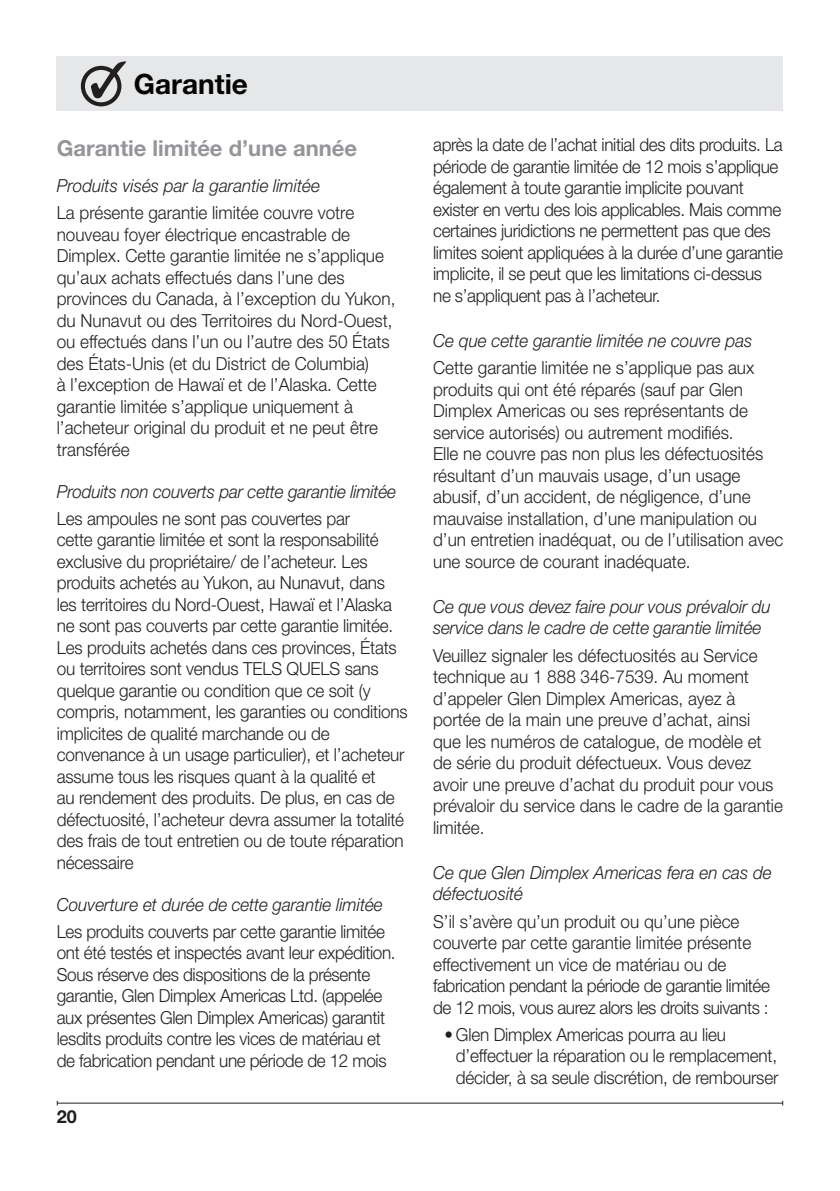
<style>
.page{position:relative;width:840px;height:1191px;background:#fff}
.page>*{position:absolute;margin:0;border:0;box-sizing:border-box;transform-origin:0 0}
.t1{font:700 28px "Helvetica Neue LT Std";color:#040503}
.t2{font:700 22px "Helvetica Neue LT Std";color:#939598}
.t3{font:300 18px/21.4px "Helvetica Neue LT Std";letter-spacing:-.01em;color:#231f20;scale:.95 1}
.t4{font:italic 300 18px/21.4px "Helvetica Neue LT Std";color:#231f20;scale:.95 1}
.t5{font:700 18px "Helvetica Neue LT Std";color:#231f20}
</style>
<div class="page">
<hr style="left:57px;top:1102px;width:725px;height:1px;background:#231f20">
<div style="left:57px;top:57px;width:725px;height:54px;background:#e6e7e9"></div>
<div style="left:81px;top:66px;width:40px;height:40px;border:4px solid #231f20;border-radius:50%"></div>
<svg style="left:91px;top:61px;width:35px;height:37px"></svg>
<h1 class="t1" style="left:134px;top:67px;width:116px">Garantie</h1>
<p class="t2" style="left:57px;top:135px;width:302px">Garantie limitée d’une année</p>
<p class="t4" style="left:57px;top:175px;width:278px">Produits visés par la garantie limitée</p>
<p class="t3" style="left:57px;top:202px;width:358px">La présente garantie limitée couvre votre nouveau foyer électrique encastrable de Dimplex. Cette garantie limitée ne s’applique qu’aux achats effectués dans l’une des provinces du Canada, à l’exception du Yukon, du Nunavut ou des Territoires du Nord-Ouest, ou effectués dans l’un ou l’autre des 50 États des États-Unis (et du District de Columbia)<br>à l’exception de Hawaï et de l’Alaska. Cette garantie limitée s’applique uniquement à l’acheteur original du produit et ne peut être transférée</p>
<p class="t4" style="left:57px;top:480px;width:358px">Produits non couverts par cette garantie limitée</p>
<p class="t3" style="left:57px;top:507px;width:371px">Les ampoules ne sont pas couvertes par<br>cette garantie limitée et sont la responsabilité exclusive du propriétaire/ de l’acheteur. Les produits achetés au Yukon, au Nunavut, dans les territoires du Nord-Ouest, Hawaï et l’Alaska ne sont pas couverts par cette garantie limitée.<br>Les produits achetés dans ces provinces, États ou territoires sont vendus TELS QUELS sans quelque garantie ou condition que ce soit (y compris, notamment, les garanties ou conditions implicites de qualité marchande ou de convenance à un usage particulier), et l’acheteur assume tous les risques quant à la qualité et<br>au rendement des produits. De plus, en cas de défectuosité, l’acheteur devra assumer la totalité des frais de tout entretien ou de toute réparation nécessaire</p>
<p class="t4" style="left:57px;top:893px;width:344px">Couverture et durée de cette garantie limitée</p>
<p class="t3" style="left:57px;top:920px;width:358px">Les produits couverts par cette garantie limitée ont été testés et inspectés avant leur expédition.<br>Sous réserve des dispositions de la présente garantie, Glen Dimplex Americas Ltd. (appelée aux présentes Glen Dimplex Americas) garantit lesdits produits contre les vices de matériau et de fabrication pendant une période de 12 mois</p>
<p class="t5" style="left:57px;top:1105px;width:22px">20</p>
<p class="t3" style="left:433px;top:134px;width:369px">après la date de l’achat initial des dits produits. La période de garantie limitée de 12 mois s’applique également à toute garantie implicite pouvant exister en vertu des lois applicables. Mais comme certaines juridictions ne permettent pas que des limites soient appliquées à la durée d’une garantie implicite, il se peut que les limitations ci-dessus ne s’appliquent pas à l’acheteur.</p>
<p class="t4" style="left:433px;top:329px;width:337px">Ce que cette garantie limitée ne couvre pas</p>
<p class="t3" style="left:433px;top:357px;width:370px">Cette garantie limitée ne s’applique pas aux produits qui ont été réparés (sauf par Glen Dimplex Americas ou ses représentants de service autorisés) ou autrement modifiés.<br>Elle ne couvre pas non plus les défectuosités résultant d’un mauvais usage, d’un usage abusif, d’un accident, de négligence, d’une mauvaise installation, d’une manipulation ou d’un entretien inadéquat, ou de l’utilisation avec une source de courant inadéquate.</p>
<p class="t4" style="left:433px;top:595px;width:357px">Ce que vous devez faire pour vous prévaloir du service dans le cadre de cette garantie limitée</p>
<p class="t3" style="left:433px;top:644px;width:369px">Veuillez signaler les défectuosités au Service technique au 1 888 346-7539. Au moment d’appeler Glen Dimplex Americas, ayez à portée de la main une preuve d’achat, ainsi<br>que les numéros de catalogue, de modèle et de série du produit défectueux. Vous devez avoir une preuve d’achat du produit pour vous prévaloir du service dans le cadre de la garantie limitée.</p>
<p class="t4" style="left:433px;top:861px;width:358px">Ce que Glen Dimplex Americas fera en cas de défectuosité</p>
<p class="t3" style="left:433px;top:910px;width:356px">S’il s’avère qu’un produit ou qu’une pièce couverte par cette garantie limitée présente effectivement un vice de matériau ou de fabrication pendant la période de garantie limitée de 12 mois, vous aurez alors les droits suivants :</p>
<p class="t3" style="left:455px;top:1023px;width:341px;text-indent:-11px">• Glen Dimplex Americas pourra au lieu d’effectuer la réparation ou le remplacement, décider, à sa seule discrétion, de rembourser</p>
</div>
